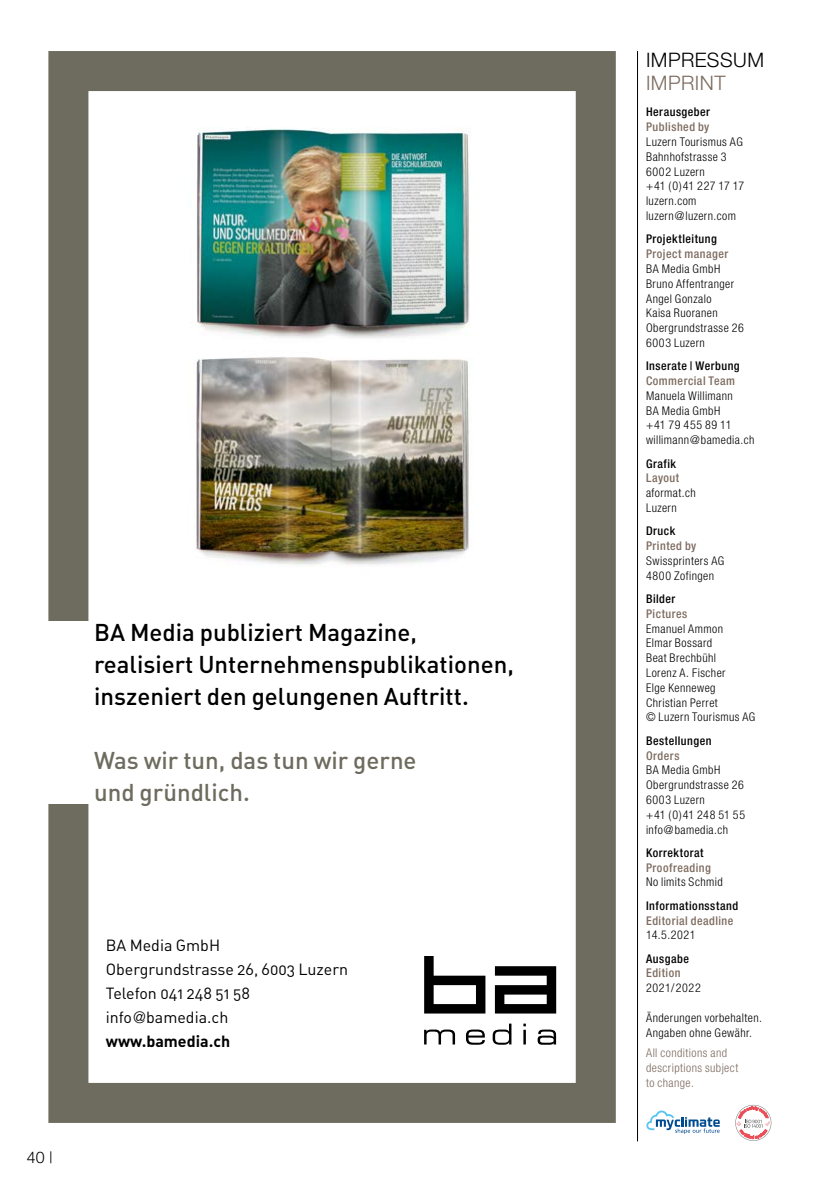
<style>
.page{position:relative;width:840px;height:1191px;background:#fff}
.page>*{position:absolute;margin:0;border:0;box-sizing:border-box;transform-origin:0 0}
.t1{font:24px/32px "DIN Medium Alternate";color:#000}
.t2{font:24px/32px "DIN Medium Alternate";color:#6e6c5f}
.t3{font:300 20px "Helvetica Neue";letter-spacing:.025em;color:#000}
.t4{font:300 20px "Helvetica Neue";letter-spacing:.025em;color:#7d6b5f}
.t5{font:16px/24px "DIN Regular Alternate";color:#000}
.t6{font:16px "DIN Bold Alternate";color:#000}
.t7{font:300 16px "Helvetica Neue";color:#000}
.t8{font:300 condensed 12px/14.8px "Helvetica Neue";letter-spacing:.035em;color:#000}
.t9{font:500 condensed 12px "Helvetica Neue";letter-spacing:.045em;color:#000}
.t10{font:500 condensed 12px "Helvetica Neue";letter-spacing:.04em;color:#7d6b5f}
.t11{font:300 condensed 12px/14.8px "Helvetica Neue";letter-spacing:.035em;color:#7d6b5f}
.s1{font-family:"Helvetica Neue";font-weight:300}
</style>
<div class="page">
<div style="left:48px;top:51px;width:567px;height:1072px;border:40px solid #6e6c5f"></div>
<div style="left:48px;top:621px;width:522px;height:182px;background:#fff"></div>
<div style="left:389px;top:944px;width:193px;height:139px;background:#fff"></div>
<svg style="left:494px;top:966px;width:62px;height:47px"></svg>
<svg style="left:424px;top:956px;width:61px;height:57px"></svg>
<svg style="left:424px;top:1029px;width:31px;height:15px"></svg>
<svg style="left:466px;top:1029px;width:18px;height:15px"></svg>
<svg style="left:492px;top:1023px;width:19px;height:21px"></svg>
<svg style="left:523px;top:1023px;width:2px;height:21px"></svg>
<svg style="left:537px;top:1029px;width:18px;height:15px"></svg>
<img style="left:197px;top:127px;width:273px;height:211px">
<img style="left:196px;top:357px;width:273px;height:209px">
<svg style="left:646px;top:1110px;width:73px;height:24px"></svg>
<hr style="left:636px;top:51px;width:1px;height:1090px;background:#000">
<svg style="left:734px;top:1104px;width:37px;height:37px"></svg>
<svg style="left:735px;top:1104px;width:35px;height:36px"></svg>
<h1 class="t1" style="left:94px;top:615px;width:421px">BA Media publiziert Magazine, realisiert Unternehmenspublikationen, inszeniert den gelungenen Auftritt.</h1>
<h1 class="t2" style="left:94px;top:743px;width:324px">Was wir tun, das tun wir gerne und gründlich.</h1>
<h3 class="t7" style="left:27px;top:1147px;width:27px">40 |</h3>
<h3 class="t5" style="left:106px;top:932px;width:244px">BA Media GmbH<br>Obergrundstrasse 26, 6003 Luzern<br>Telefon 041 248 51 58 info<span class="s1">@</span>bamedia.ch</h3>
<h3 class="t6" style="left:106px;top:1030px;width:126px">www.bamedia.ch</h3>
<h2 class="t3" style="left:645px;top:47px;width:119px">IMPRESSUM</h2>
<h2 class="t4" style="left:645px;top:71px;width:81px">IMPRINT</h2>
<p class="t9" style="left:645px;top:105px;width:65px">Herausgeber</p>
<p class="t10" style="left:645px;top:120px;width:65px">Published by</p>
<p class="t8" style="left:645px;top:134px;width:100px">Luzern Tourismus AG<br>Bahnhofstrasse 3<br>6002 Luzern<br>+41 (0)41 227 17 17 luzern.com luzern@luzern.com</p>
<p class="t9" style="left:645px;top:232px;width:72px">Projektleitung</p>
<p class="t10" style="left:645px;top:247px;width:84px">Project manager</p>
<p class="t8" style="left:645px;top:261px;width:99px">BA Media GmbH<br>Bruno Affentranger<br>Angel Gonzalo<br>Kaisa Ruoranen<br>Obergrundstrasse 26<br>6003 Luzern</p>
<p class="t9" style="left:645px;top:359px;width:95px">Inserate | Werbung</p>
<p class="t10" style="left:645px;top:373px;width:90px">Commercial Team</p>
<p class="t8" style="left:645px;top:388px;width:110px">Manuela Willimann<br>BA Media GmbH<br>+41 79 455 89 11 willimann@bamedia.ch</p>
<p class="t9" style="left:645px;top:456px;width:32px">Grafik</p>
<p class="t10" style="left:645px;top:471px;width:35px">Layout</p>
<p class="t8" style="left:645px;top:485px;width:51px">aformat.ch<br>Luzern</p>
<p class="t9" style="left:645px;top:524px;width:31px">Druck</p>
<p class="t10" style="left:645px;top:538px;width:52px">Printed by</p>
<p class="t8" style="left:645px;top:553px;width:80px">Swissprinters AG<br>4800 Zofingen</p>
<p class="t9" style="left:645px;top:591px;width:31px">Bilder</p>
<p class="t10" style="left:645px;top:606px;width:43px">Pictures</p>
<p class="t8" style="left:645px;top:621px;width:111px">Emanuel Ammon<br>Elmar Bossard<br>Beat Brechbühl<br>Lorenz A. Fischer<br>Elge Kenneweg<br>Christian Perret<br>© Luzern Tourismus AG</p>
<p class="t9" style="left:645px;top:733px;width:67px">Bestellungen</p>
<p class="t10" style="left:645px;top:748px;width:35px">Orders</p>
<p class="t8" style="left:645px;top:762px;width:101px">BA Media GmbH<br>Obergrundstrasse 26<br>6003 Luzern<br>+41 (0)41 248 51 55 info@bamedia.ch</p>
<p class="t9" style="left:645px;top:845px;width:59px">Korrektorat</p>
<p class="t10" style="left:645px;top:860px;width:66px">Proofreading</p>
<p class="t8" style="left:645px;top:874px;width:78px">No limits Schmid</p>
<p class="t9" style="left:645px;top:898px;width:94px">Informationsstand</p>
<p class="t10" style="left:645px;top:913px;width:89px">Editorial deadline</p>
<p class="t8" style="left:645px;top:927px;width:51px">14.5.2021</p>
<p class="t9" style="left:645px;top:951px;width:44px">Ausgabe</p>
<p class="t10" style="left:645px;top:966px;width:36px">Edition</p>
<p class="t8" style="left:645px;top:980px;width:56px">2021/2022</p>
<p class="t8" style="left:645px;top:1010px;width:117px">Änderungen vorbehalten.<br>Angaben ohne Gewähr.</p>
<p class="t11" style="left:645px;top:1045px;width:94px">All conditions and descriptions subject to change.</p>
</div>
